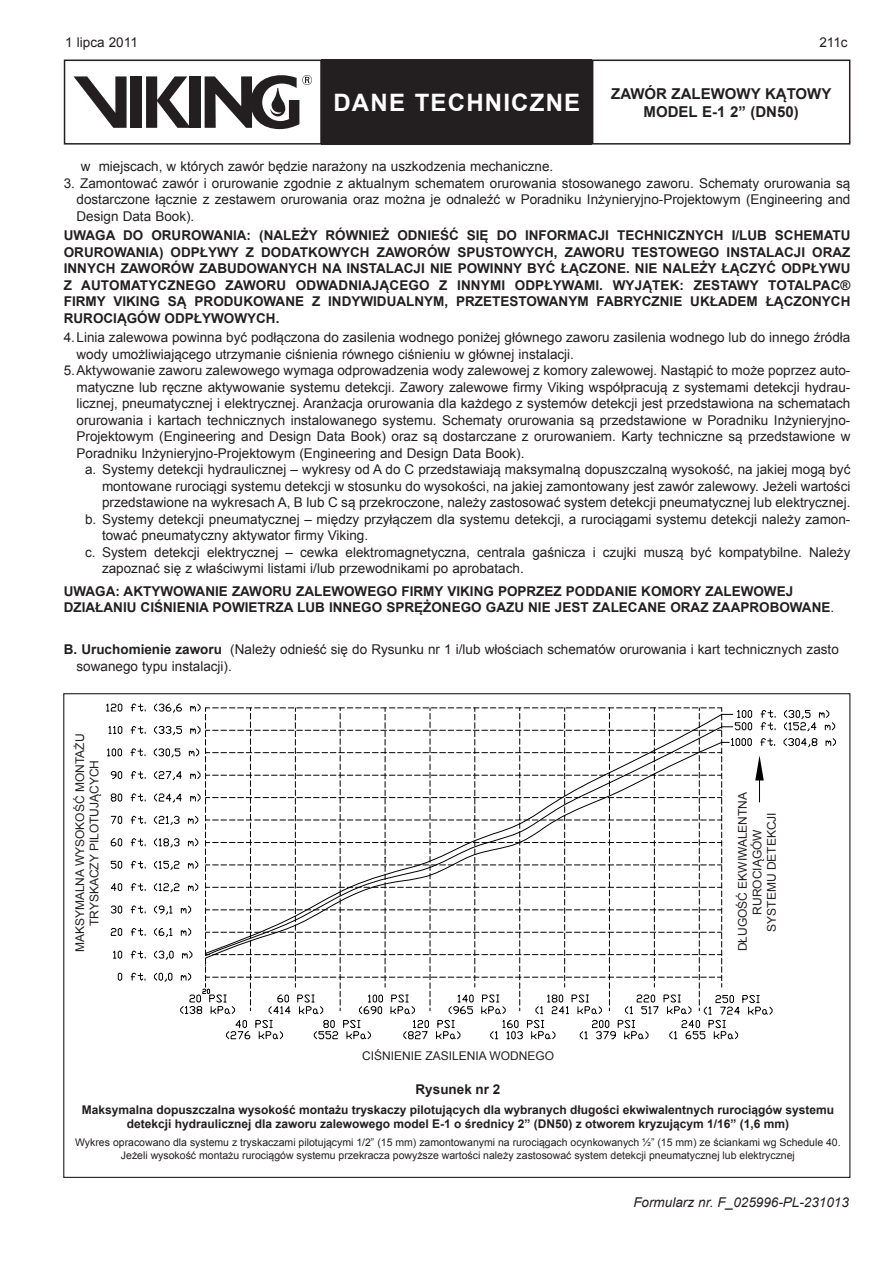
<style>
.page{position:relative;width:893px;height:1263px;background:#fff}
.page>*{position:absolute;margin:0;border:0;box-sizing:border-box;transform-origin:0 0}
.t1{font:700 24px "Arial";letter-spacing:.05em;color:#fff}
.t2{font:700 15px "Arial";color:#231f20}
.Indented_nr{font:13.5px/16.5px "Arial";color:#231f20;text-align:justify}
.List_Bullet{font:700 13.5px/16.5px "Arial";color:#231f20;text-align:justify}
.List_Bullet-2{font:13.5px/16.5px "Arial";color:#231f20}
.t3{font:italic 13.5px "Arial";color:#231f20}
.t4{font:700 12px/14.4px "Arial";color:#231f20;text-align:center}
.t5{font:12px/14.4px "Arial";color:#231f20;text-align:center}
.t6{font:10.5px "Arial";color:#231f20}
.s1{font-weight:400}
.s2{font-weight:700}
</style>
<div class="page">
<div style="left:592px;top:60px;width:258px;height:85px;border:2px solid #231f20"></div>
<div style="left:322px;top:60px;width:270px;height:85px;background:#231f20"></div>
<div style="left:189px;top:76px;width:11px;height:52px;background:#231f20"></div>
<div style="left:131px;top:76px;width:11px;height:52px;background:#231f20"></div>
<svg style="left:146px;top:76px;width:43px;height:52px"></svg>
<svg style="left:74px;top:76px;width:53px;height:52px"></svg>
<svg style="left:205px;top:75px;width:107px;height:54px"></svg>
<div style="left:64px;top:60px;width:258px;height:85px;border:2px solid #231f20"></div>
<svg style="left:113px;top:950px;width:9px;height:9px"></svg>
<svg style="left:131px;top:950px;width:15px;height:9px"></svg>
<svg style="left:118px;top:973px;width:4px;height:8px"></svg>
<svg style="left:131px;top:973px;width:15px;height:8px"></svg>
<svg style="left:111px;top:838px;width:11px;height:9px"></svg>
<svg style="left:131px;top:838px;width:15px;height:9px"></svg>
<svg style="left:110px;top:928px;width:12px;height:8px"></svg>
<svg style="left:131px;top:928px;width:15px;height:8px"></svg>
<svg style="left:110px;top:905px;width:12px;height:9px"></svg>
<svg style="left:131px;top:905px;width:15px;height:9px"></svg>
<svg style="left:110px;top:883px;width:12px;height:8px"></svg>
<svg style="left:131px;top:883px;width:15px;height:8px"></svg>
<svg style="left:110px;top:861px;width:12px;height:8px"></svg>
<svg style="left:131px;top:861px;width:15px;height:8px"></svg>
<svg style="left:107px;top:748px;width:15px;height:9px"></svg>
<svg style="left:131px;top:748px;width:15px;height:8px"></svg>
<svg style="left:111px;top:771px;width:11px;height:8px"></svg>
<svg style="left:131px;top:771px;width:15px;height:8px"></svg>
<svg style="left:111px;top:793px;width:11px;height:9px"></svg>
<svg style="left:131px;top:793px;width:15px;height:9px"></svg>
<svg style="left:111px;top:816px;width:11px;height:8px"></svg>
<svg style="left:131px;top:816px;width:15px;height:8px"></svg>
<svg style="left:108px;top:726px;width:14px;height:8px"></svg>
<svg style="left:131px;top:726px;width:15px;height:8px"></svg>
<svg style="left:106px;top:704px;width:16px;height:8px"></svg>
<svg style="left:131px;top:704px;width:15px;height:8px"></svg>
<svg style="left:154px;top:704px;width:622px;height:335px"></svg>
<svg style="left:783px;top:710px;width:53px;height:37px"></svg>
<p class="Indented_nr" style="left:65px;top:34px;width:74px">1 lipca 2011</p>
<p class="Indented_nr" style="left:819px;top:34px;width:30px">211c</p>
<h1 class="t1" style="left:333px;top:86px;width:248px">DANE TECHNICZNE</h1>
<p class="t2" style="left:611px;top:83px;width:222px">ZAWÓR ZALEWOWY KĄTOWY</p>
<p class="t2" style="left:644px;top:101px;width:157px">MODEL E-1 2” (DN50)</p>
<p class="Indented_nr" style="left:81px;top:159px;width:474px">w miejscach, w których zawór będzie narażony na uszkodzenia mechaniczne.</p>
<p class="Indented_nr" style="left:77px;top:175px;width:775px;text-indent:-13px">3. Zamontować zawór i orurowanie zgodnie z aktualnym schematem orurowania stosowanego zaworu. Schematy orurowania są dostarczone łącznie z zestawem orurowania oraz można je odnaleźć w Poradniku Inżynieryjno-Projektowym (Engineering and Design Data Book).</p>
<p class="List_Bullet" style="left:64px;top:228px;width:788px">UWAGA DO ORUROWANIA: (NALEŻY RÓWNIEŻ ODNIEŚĆ SIĘ DO INFORMACJI TECHNICZNYCH I/LUB SCHEMATU ORUROWANIA) ODPŁYWY Z DODATKOWYCH ZAWORÓW SPUSTOWYCH, ZAWORU TESTOWEGO INSTALACJI ORAZ INNYCH ZAWORÓW ZABUDOWANYCH NA INSTALACJI NIE POWINNY BYĆ ŁĄCZONE. NIE NALEŻY ŁĄCZYĆ ODPŁYWU Z AUTOMATYCZNEGO ZAWORU ODWADNIAJĄCEGO Z INNYMI ODPŁYWAMI. WYJĄTEK: ZESTAWY TOTALPAC® FIRMY VIKING SĄ PRODUKOWANE Z INDYWIDUALNYM, PRZETESTOWANYM FABRYCZNIE UKŁADEM ŁĄCZONYCH RUROCIĄGÓW ODPŁYWOWYCH.</p>
<p class="Indented_nr" style="left:77px;top:330px;width:775px;text-indent:-13px">4.Linia zalewowa powinna być podłączona do zasilenia wodnego poniżej głównego zaworu zasilenia wodnego lub do innego źródła wody umożliwiającego utrzymanie ciśnienia równego ciśnieniu w głównej instalacji.</p>
<p class="Indented_nr" style="left:77px;top:363px;width:775px;text-indent:-13px">5.Aktywowanie zaworu zalewowego wymaga odprowadzenia wody zalewowej z komory zalewowej. Nastąpić to może poprzez auto&shy;matyczne lub ręczne aktywowanie systemu detekcji. Zawory zalewowe firmy Viking współpracują z systemami detekcji hydrau&shy;licznej, pneumatycznej i elektrycznej. Aranżacja orurowania dla każdego z systemów detekcji jest przedstawiona na schematach orurowania i kartach technicznych instalowanego systemu. Schematy orurowania są przedstawione w Poradniku Inżynieryjno-Projektowym (Engineering and Design Data Book) oraz są dostarczane z orurowaniem. Karty techniczne są przedstawione w Poradniku Inżynieryjno-Projektowym (Engineering and Design Data Book).</p>
<p class="Indented_nr" style="left:102px;top:462px;width:750px;text-indent:-17px">a. Systemy detekcji hydraulicznej – wykresy od A do C przedstawiają maksymalną dopuszczalną wysokość, na jakiej mogą być montowane rurociągi systemu detekcji w stosunku do wysokości, na jakiej zamontowany jest zawór zalewowy. Jeżeli wartości przedstawione na wykresach A, B lub C są przekroczone, należy zastosować system detekcji pneumatycznej lub elektrycznej.</p>
<p class="Indented_nr" style="left:102px;top:511px;width:750px;text-indent:-17px">b. Systemy detekcji pneumatycznej – między przyłączem dla systemu detekcji, a rurociągami systemu detekcji należy zamon&shy;tować pneumatyczny aktywator firmy Viking.</p>
<p class="Indented_nr" style="left:102px;top:544px;width:750px;text-indent:-17px">c. System detekcji elektrycznej – cewka elektromagnetyczna, centrala gaśnicza i czujki muszą być kompatybilne. Należy zapoznać się z właściwymi listami i/lub przewodnikami po aprobatach.</p>
<p class="List_Bullet" style="left:64px;top:583px;width:772px">UWAGA: AKTYWOWANIE ZAWORU ZALEWOWEGO FIRMY VIKING POPRZEZ PODDANIE KOMORY ZALEWOWEJ<br>DZIAŁANIU CIŚNIENIA POWIETRZA LUB INNEGO SPRĘŻONEGO GAZU NIE JEST ZALECANE ORAZ ZAAPROBOWANE<span class="s1">.</span></p>
<p class="List_Bullet-2" style="left:77px;top:642px;width:764px;text-indent:-13px"><span class="s2">B. Uruchomienie zaworu</span> (Należy odnieść się do Rysunku nr 1 i/lub włościach schematów orurowania i kart technicznych zasto sowanego typu instalacji).</p>
<p class="t5" style="left:73px;top:952px;width:220px;rotate:-90deg">MAKSYMALNA WYSOKOŚĆ MONTAŻU<br>TRYSKACZY PILOTUJĄCYCH</p>
<p class="t5" style="left:736px;top:951px;width:161px;rotate:-90deg">DŁUGOŚĆ EKWIWALENTNA<br>RUROCIĄGÓW<br>SYSTEMU DETEKCJI</p>
<p class="t5" style="left:362px;top:1048px;width:194px">CIŚNIENIE ZASILENIA WODNEGO</p>
<p class="List_Bullet" style="left:416px;top:1081px;width:86px">Rysunek nr 2</p>
<p class="t4" style="left:82px;top:1103px;width:754px">Maksymalna dopuszczalna wysokość montażu tryskaczy pilotujących dla wybranych długości ekwiwalentnych rurociągów systemu detekcji hydraulicznej dla zaworu zalewowego model E-1 o średnicy 2” (DN50) z otworem kryzującym 1/16” (1,6 mm)</p>
<p class="t6" style="left:75px;top:1135px;width:767px">Wykres opracowano dla systemu z tryskaczami pilotującymi 1/2” (15 mm) zamontowanymi na rurociągach ocynkowanych ½” (15 mm) ze ściankami wg Schedule 40.</p>
<p class="t6" style="left:121px;top:1148px;width:675px">Jeżeli wysokość montażu rurociągów systemu przekracza powyższe wartości należy zastosować system detekcji pneumatycznej lub elektrycznej</p>
<p class="t3" style="left:633px;top:1194px;width:217px">Formularz nr. F_025996-PL-231013</p>
</div>
